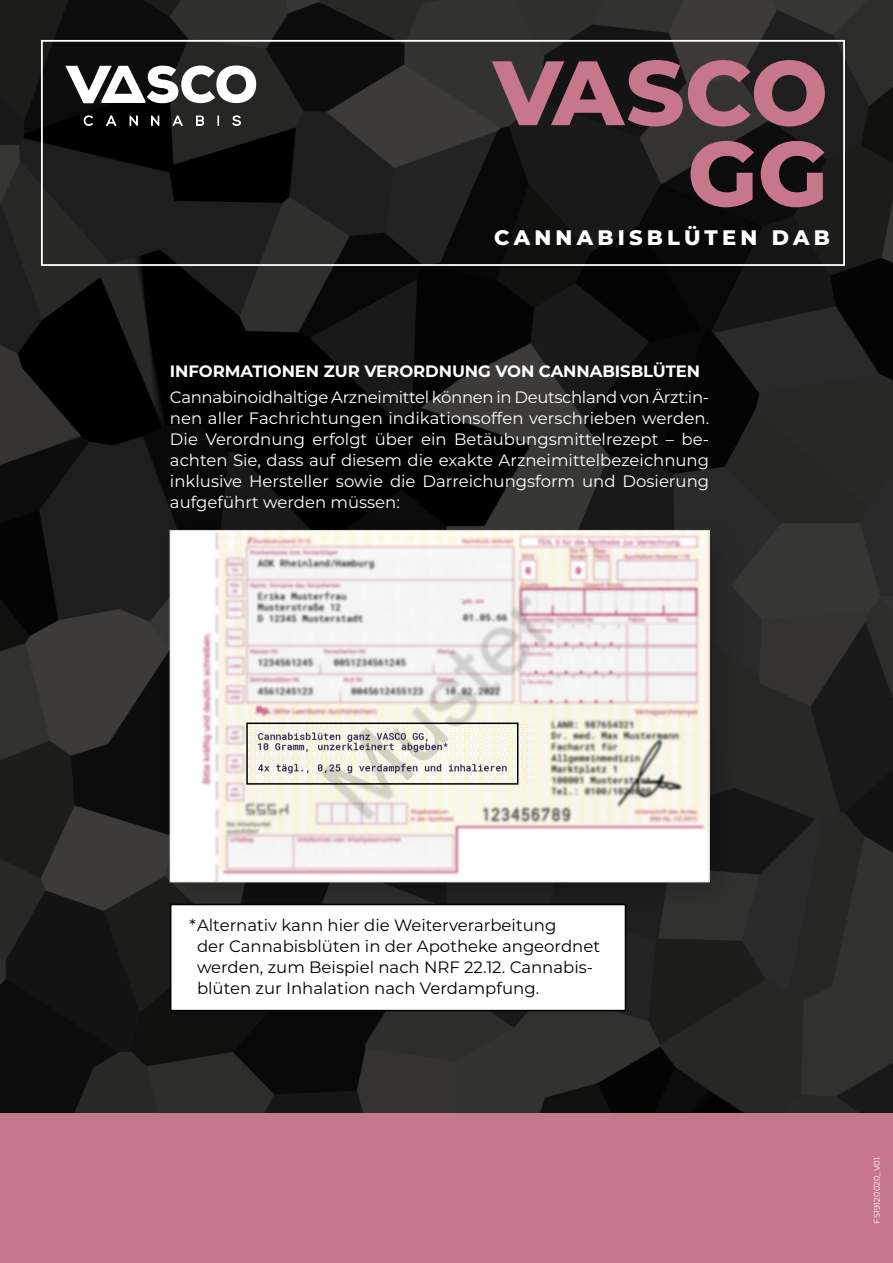
<style>
.page{position:relative;width:893px;height:1263px;background:#fff}
.page>*{position:absolute;margin:0;border:0;box-sizing:border-box;transform-origin:0 0}
.t1{font:800 91.2px/80.8px "Montserrat";color:#c7778b;text-align:right}
.t2{font:800 21px "Montserrat";letter-spacing:.2em;color:#fff}
.t3{font:16.5px/21px "Montserrat";color:#fff;text-align:justify}
.t4{font:16.5px/21px "Montserrat";color:#000}
.t5{font:700 16.5px "Montserrat";letter-spacing:-.005em;color:#fff}
.t6{font:8.25px "Montserrat";letter-spacing:.02em;color:#fff}
</style>
<div class="page">
<img style="left:0;top:0;width:893px;height:1113px">
<div style="left:171px;top:904px;width:454px;height:106px;background:#fff"></div>
<div style="left:170px;top:904px;width:456px;height:107px;border:2px solid #000"></div>
<div style="left:0;top:1113px;width:893px;height:150px;background:#c7778b"></div>
<div style="left:157px;top:517px;width:586px;height:400px;background:#000;opacity:.2"></div>
<img style="left:172px;top:532px;width:535px;height:348px">
<div style="left:246px;top:722px;width:272px;height:63px;border:2px solid #000"></div>
<svg style="left:65px;top:65px;width:191px;height:38px"></svg>
<svg style="left:84px;top:116px;width:9px;height:10px"></svg>
<svg style="left:106px;top:116px;width:10px;height:10px"></svg>
<svg style="left:130px;top:116px;width:8px;height:10px"></svg>
<svg style="left:151px;top:116px;width:8px;height:10px"></svg>
<svg style="left:173px;top:116px;width:10px;height:10px"></svg>
<svg style="left:196px;top:116px;width:8px;height:10px"></svg>
<svg style="left:232px;top:116px;width:9px;height:10px"></svg>
<div style="left:41px;top:40px;width:804px;height:226px;border:2px solid #fff"></div>
<h1 class="t1" style="left:493px;top:47px;width:336px">VASCO<br>GG</h1>
<p class="t2" style="left:494px;top:222px;width:337px">CANNABISBLÜTEN DAB</p>
<p class="t5" style="left:170px;top:359px;width:532px">INFORMATIONEN ZUR VERORDNUNG VON CANNABISBLÜTEN</p>
<p class="t3" style="left:170px;top:386px;width:541px">Cannabinoidhaltige Arzneimittel können in Deutschland von Ärzt:in&shy;nen aller Fachrichtungen indikationsoffen verschrieben werden.<br>Die Verordnung erfolgt über ein Betäubungsmittelrezept – be&shy;achten Sie, dass auf diesem die exakte Arzneimittelbezeichnung inklusive Hersteller sowie die Darreichungsform und Dosierung aufgeführt werden müssen:</p>
<p class="t4" style="left:197px;top:914px;width:405px;text-indent:-8px">*Alternativ kann hier die Weiterverarbeitung<br>der Cannabisblüten in der Apotheke angeordnet werden, zum Beispiel nach NRF 22.12. Cannabis&shy;blüten zur Inhalation nach Verdampfung.</p>
<p class="t6" style="left:871px;top:1224px;width:68px;rotate:-90deg">FS19120020_V01</p>
</div>
